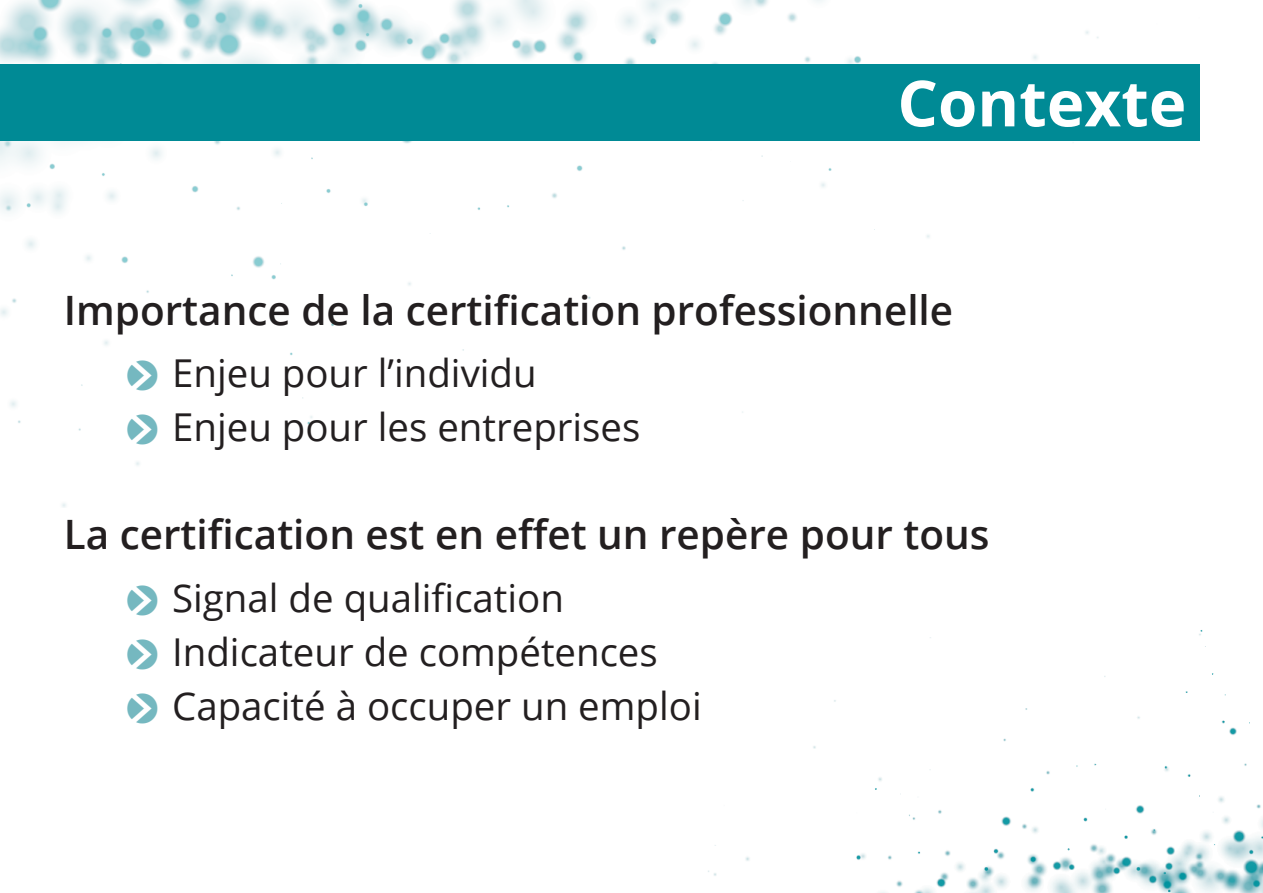
<style>
.page{position:relative;width:1263px;height:893px;background:#fff}
.page>*{position:absolute;margin:0;border:0;box-sizing:border-box;transform-origin:0 0}
.t1{font:700 63.6px "Open Sans";color:#fff}
.t2{font:600 40.5px "Open Sans";color:#231f20}
.t3{font:38.4px/54px "Open Sans";color:#231f20}
.s1{font-family:"Pointers";color:#75b8c0}
</style>
<div class="page">
<img style="left:0;top:0;width:1200px;height:507px">
<img style="left:708px;top:630px;width:555px;height:263px">
<div style="left:0;top:64px;width:1199px;height:76px;background:#008a95"></div>
<h1 class="t1" style="left:897px;top:78px;width:290px">Contexte</h1>
<p class="t2" style="left:64px;top:282px;width:891px">Importance de la certification professionnelle</p>
<p class="t3" style="left:128px;top:350px;width:514px"><span class="s1">O</span> Enjeu pour l’individu<br><span class="s1">O</span> Enjeu pour les entreprises</p>
<p class="t2" style="left:64px;top:507px;width:927px">La certification est en effet un repère pour tous</p>
<p class="t3" style="left:128px;top:570px;width:576px"><span class="s1">O</span> Signal de qualification<br><span class="s1">O</span> Indicateur de compétences<br><span class="s1">O</span> Capacité à occuper un emploi</p>
</div>
